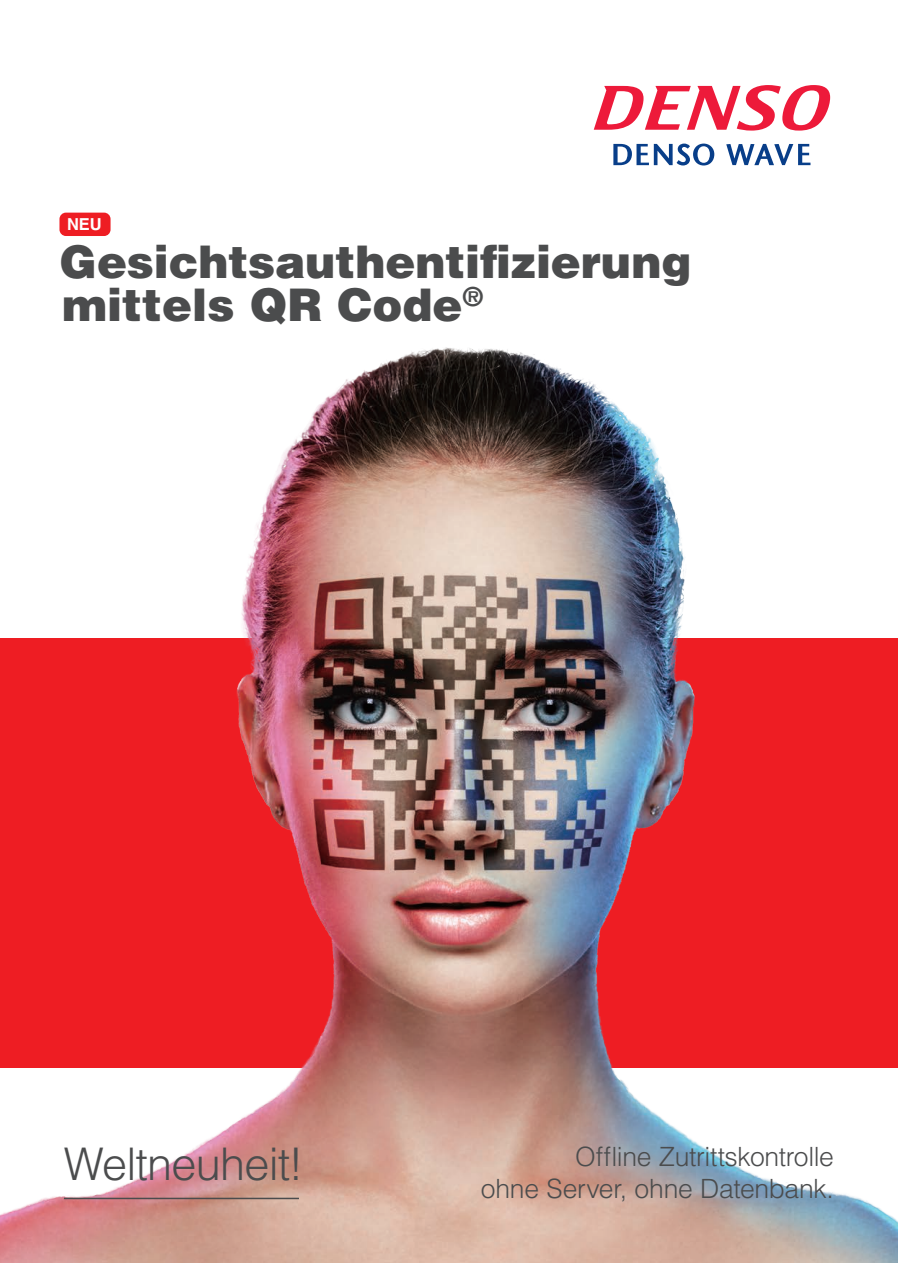
<style>
.page{position:relative;width:898px;height:1263px;background:#fff}
.page>*{position:absolute;margin:0;border:0;box-sizing:border-box;transform-origin:0 0}
.t1{font:900 45px/42.5px "Helvetica LT Std";color:#4b4c4d}
.t2{font:300 45px "Helvetica LT Std";letter-spacing:-.02em;color:#4b4c4d}
.t3{font:300 26.55px/31.8px "Helvetica LT Std";letter-spacing:-.01em;color:#4b4c4d;text-align:right}
.t4{font:700 16.5px "Helvetica LT Std";color:#fff}
</style>
<div class="page">
<img style="left:0;top:347px;width:897px;height:916px">
<svg style="left:593px;top:85px;width:236px;height:46px"></svg>
<svg style="left:613px;top:144px;width:101px;height:21px"></svg>
<svg style="left:726px;top:144px;width:84px;height:21px"></svg>
<hr style="left:64px;top:1198px;width:235px;height:1px;background:#4b4c4d">
<div style="left:59px;top:213px;width:51px;height:23px;background:#ee1d23;border-radius:6px"></div>
<p class="t4" style="left:67px;top:214px;width:36px">NEU</p>
<h1 class="t1" style="left:59px;top:240px;width:633px">Gesichtsauthentifizierung mittels QR Code<sup>®</sup></h1>
<h1 class="t2" style="left:64px;top:1136px;width:241px">Weltneuheit!</h1>
<p class="t3" style="left:480px;top:1140px;width:354px">Offline Zutrittskontrolle<br>ohne Server, ohne Datenbank.</p>
</div>
